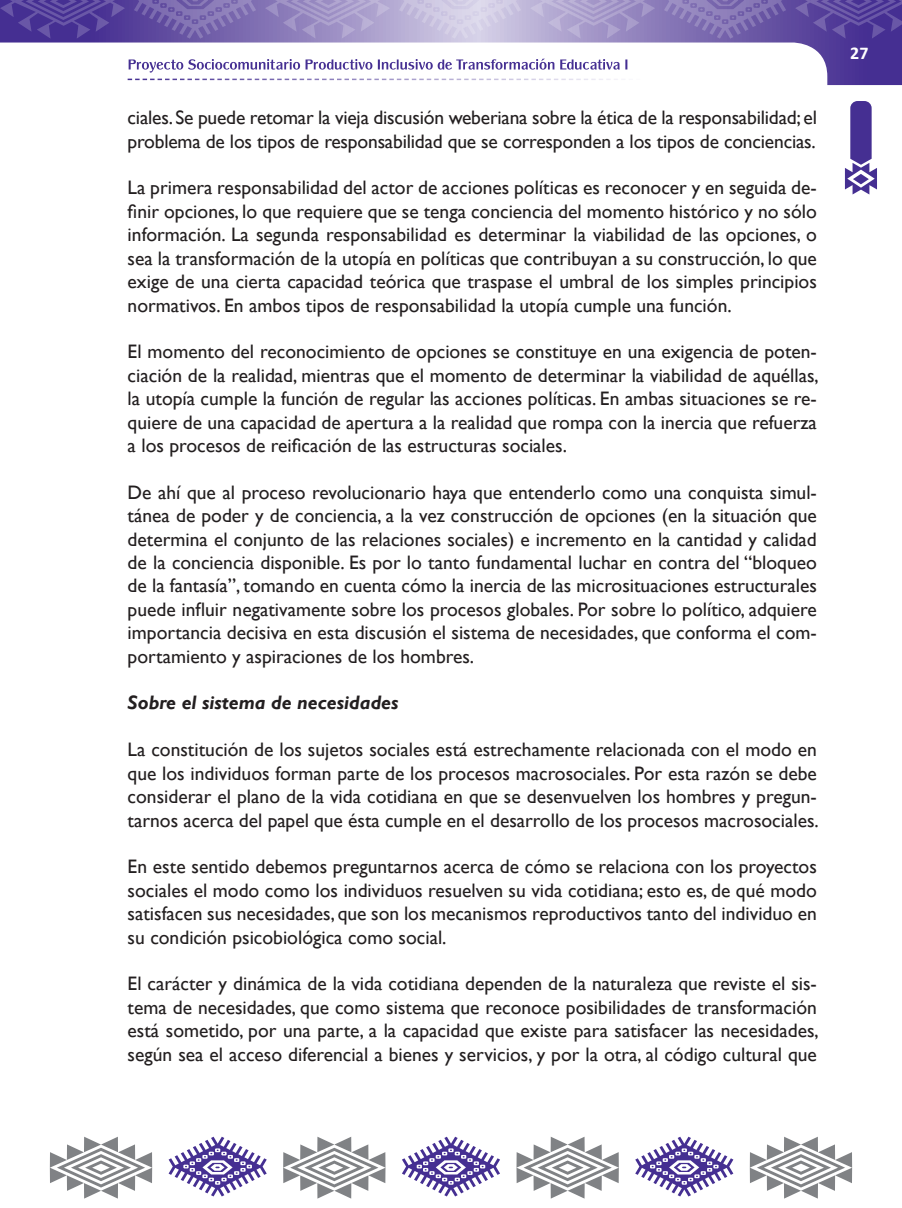
<style>
.page{position:relative;width:902px;height:1208px;background:#fff}
.page>*{position:absolute;margin:0;border:0;box-sizing:border-box;transform-origin:0 0}
.t1{font:19.5px/23.4px "Gill Sans";color:#231f20;text-align:justify}
.t2{font:italic 700 19.5px "Gill Sans";color:#231f20}
.t3{font:700 18px "Calibri";color:#fff}
</style>
<div class="page">
<svg style="left:844px;top:101px;width:32px;height:93px"></svg>
<svg style="left:0;top:0;width:901px;height:85px"></svg>
<svg style="left:128px;top:79px;width:684px;height:1px"></svg>
<svg style="left:168px;top:1136px;width:99px;height:60px"></svg>
<svg style="left:402px;top:1136px;width:98px;height:60px"></svg>
<svg style="left:635px;top:1136px;width:98px;height:60px"></svg>
<svg style="left:283px;top:1136px;width:102px;height:62px"></svg>
<svg style="left:50px;top:1136px;width:102px;height:62px"></svg>
<svg style="left:516px;top:1136px;width:102px;height:62px"></svg>
<svg style="left:749px;top:1136px;width:103px;height:62px"></svg>
<svg style="left:399px;top:0;width:122px;height:39px;background:#ccc6e1"></svg>
<svg style="left:664px;top:0;width:122px;height:39px;background:#7e6db0"></svg>
<svg style="left:134px;top:0;width:122px;height:39px;background:#7564ac"></svg>
<svg style="left:530px;top:0;width:125px;height:39px;background:#a99dcb"></svg>
<svg style="left:795px;top:0;width:106px;height:39px;background:#58439c"></svg>
<svg style="left:0;top:0;width:125px;height:39px;background:#513c98"></svg>
<svg style="left:265px;top:0;width:125px;height:39px;background:#a093c6"></svg>
<svg style="left:129px;top:59px;width:498px;height:14px"></svg>
<p class="t1" style="left:128px;top:106px;width:690px">ciales. Se puede retomar la vieja discusión weberiana sobre la ética de la responsabilidad; el problema de los tipos de responsabilidad que se corresponden a los tipos de conciencias.</p>
<p class="t1" style="left:128px;top:176px;width:690px">La primera responsabilidad del actor de acciones políticas es reconocer y en seguida de&shy;finir opciones, lo que requiere que se tenga conciencia del momento histórico y no sólo información. La segunda responsabilidad es determinar la viabilidad de las opciones, o sea la transformación de la utopía en políticas que contribuyan a su construcción, lo que exige de una cierta capacidad teórica que traspase el umbral de los simples principios normativos. En ambos tipos de responsabilidad la utopía cumple una función.</p>
<p class="t1" style="left:128px;top:340px;width:692px">El momento del reconocimiento de opciones se constituye en una exigencia de poten&shy;ciación de la realidad, mientras que el momento de determinar la viabilidad de aquéllas, la utopía cumple la función de regular las acciones políticas. En ambas situaciones se re&shy;quiere de una capacidad de apertura a la realidad que rompa con la inercia que refuerza a los procesos de reificación de las estructuras sociales.</p>
<p class="t1" style="left:128px;top:481px;width:690px">De ahí que al proceso revolucionario haya que entenderlo como una conquista simul&shy;tánea de poder y de conciencia, a la vez construcción de opciones (en la situación que determina el conjunto de las relaciones sociales) e incremento en la cantidad y calidad de la conciencia disponible. Es por lo tanto fundamental luchar en contra del “bloqueo de la fantasía”, tomando en cuenta cómo la inercia de las microsituaciones estructurales puede influir negativamente sobre los procesos globales. Por sobre lo político, adquiere importancia decisiva en esta discusión el sistema de necesidades, que conforma el com&shy;portamiento y aspiraciones de los hombres.</p>
<p class="t2" style="left:128px;top:691px;width:272px">Sobre el sistema de necesidades</p>
<p class="t1" style="left:128px;top:738px;width:692px">La constitución de los sujetos sociales está estrechamente relacionada con el modo en que los individuos forman parte de los procesos macrosociales. Por esta razón se debe considerar el plano de la vida cotidiana en que se desenvuelven los hombres y pregun&shy;tarnos acerca del papel que ésta cumple en el desarrollo de los procesos macrosociales.</p>
<p class="t1" style="left:128px;top:855px;width:690px">En este sentido debemos preguntarnos acerca de cómo se relaciona con los proyectos sociales el modo como los individuos resuelven su vida cotidiana; esto es, de qué modo satisfacen sus necesidades, que son los mecanismos reproductivos tanto del individuo en su condición psicobiológica como social.</p>
<p class="t1" style="left:128px;top:972px;width:692px">El carácter y dinámica de la vida cotidiana dependen de la naturaleza que reviste el sis&shy;tema de necesidades, que como sistema que reconoce posibilidades de transformación está sometido, por una parte, a la capacidad que existe para satisfacer las necesidades, según sea el acceso diferencial a bienes y servicios, y por la otra, al código cultural que</p>
<p class="t3" style="left:850px;top:41px;width:20px">27</p>
</div>
